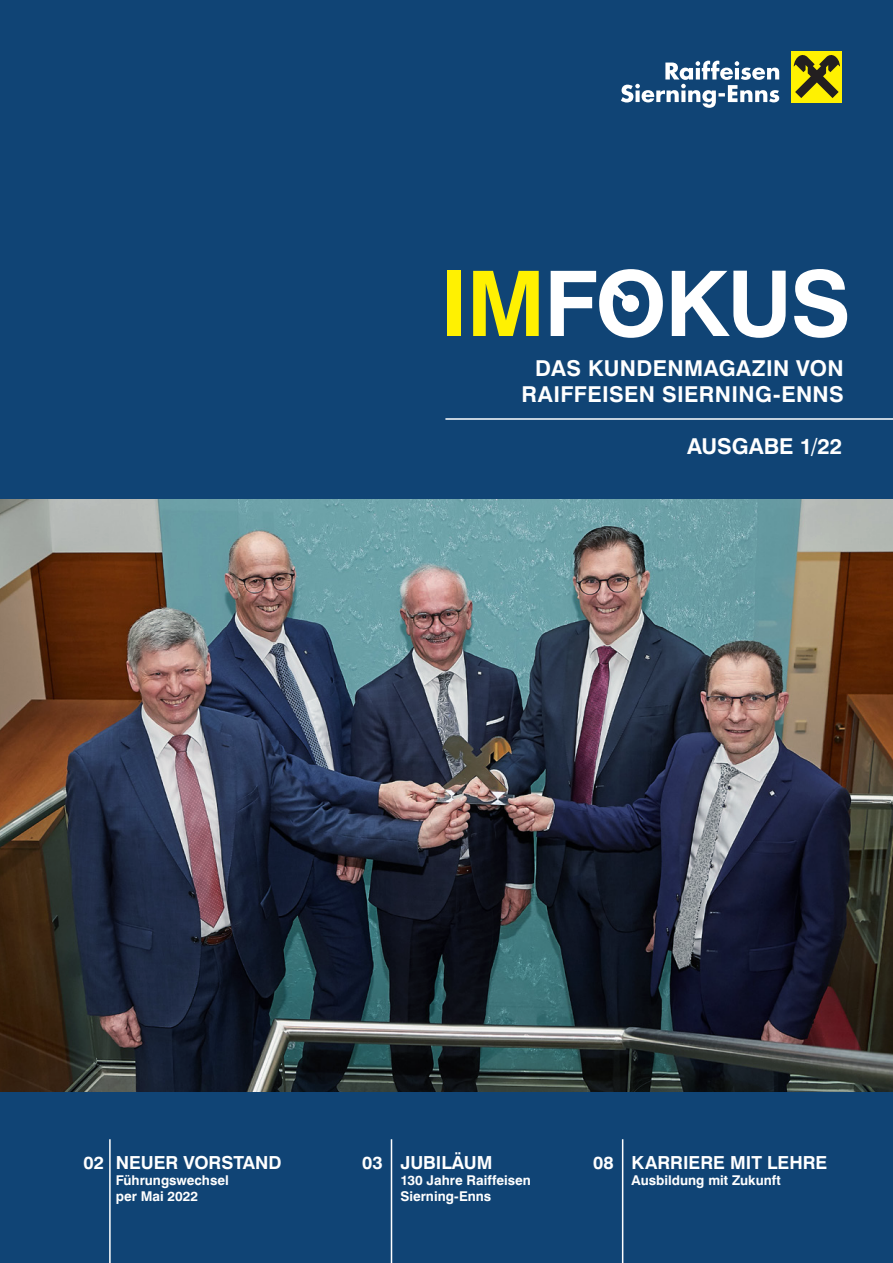
<style>
.page{position:relative;width:893px;height:1263px;background:#fff}
.page>*{position:absolute;margin:0;border:0;box-sizing:border-box;transform-origin:0 0}
.t1{font:700 90.6px "Swiss 721 BT";letter-spacing:-.02em;color:#fff}
.t2{font:700 21.9px/26.2px "Swiss 721 BT";letter-spacing:.015em;color:#fff;text-align:right}
.t3{font:700 18px "Swiss 721 BT";color:#fff}
.t4{font:700 13.5px/16.2px "Swiss 721 BT";color:#fff}
.s1{color:#fff101}
</style>
<div class="page">
<img style="left:0;top:0;width:893px;height:1263px">
<hr style="left:445px;top:418px;width:448px;height:2px;background:#fff">
<hr style="left:109px;top:1139px;width:2px;height:124px;background:#fff">
<hr style="left:391px;top:1139px;width:1px;height:124px;background:#fff">
<hr style="left:622px;top:1139px;width:1px;height:124px;background:#fff">
<div style="left:791px;top:51px;width:51px;height:51px;background:#fff101"></div>
<svg style="left:621px;top:61px;width:158px;height:47px"></svg>
<svg style="left:794px;top:55px;width:46px;height:43px"></svg>
<div style="left:622px;top:295px;width:17px;height:17px;background:#fff;border-radius:50%"></div>
<svg style="left:607px;top:284px;width:27px;height:21px"></svg>
<h1 class="t1" style="left:440px;top:249px;width:412px"><span class="s1">IM</span>FOKUS</h1>
<h2 class="t2" style="left:521px;top:355px;width:324px">DAS KUNDENMAGAZIN VON<br>RAIFFEISEN SIERNING-ENNS</h2>
<h2 class="t2" style="left:687px;top:433px;width:157px">AUSGABE 1/22</h2>
<h3 class="t3" style="left:400px;top:1151px;width:94px">JUBILÄUM</h3>
<p class="t4" style="left:400px;top:1172px;width:132px">130 Jahre Raiffeisen<br>Sierning-Enns</p>
<h3 class="t3" style="left:116px;top:1151px;width:167px">NEUER VORSTAND</h3>
<p class="t4" style="left:116px;top:1172px;width:115px">Führungswechsel per Mai 2022</p>
<h3 class="t3" style="left:84px;top:1151px;width:22px">02</h3>
<h3 class="t3" style="left:362px;top:1151px;width:22px">03</h3>
<h3 class="t3" style="left:593px;top:1151px;width:22px">08</h3>
<h3 class="t3" style="left:631px;top:1151px;width:197px">KARRIERE MIT LEHRE</h3>
<p class="t4" style="left:631px;top:1172px;width:151px">Ausbildung mit Zukunft</p>
</div>
